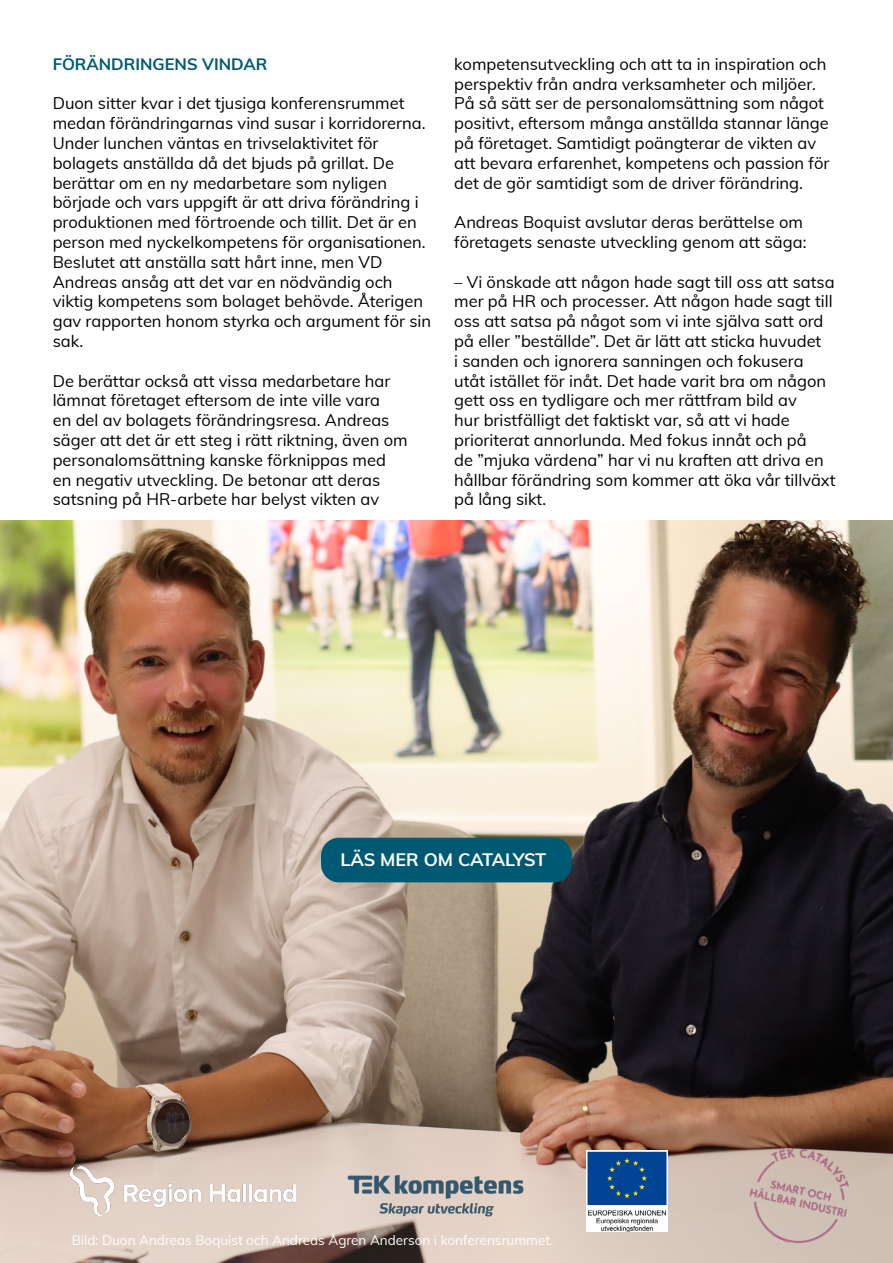
<style>
.page{position:relative;width:893px;height:1263px;background:#fff}
.page>*{position:absolute;margin:0;border:0;box-sizing:border-box;transform-origin:0 0}
.t1{font:700 18px "Muli";letter-spacing:-.01em;color:#fff}
.t2{font:16.5px/19.8px "Muli";color:#000}
.t3{font:700 16.5px "Muli";color:#005973}
.t4{font:13.5px "Muli";color:#fff}
</style>
<div class="page">
<img style="left:0;top:521px;width:893px;height:742px">
<img style="left:736px;top:1132px;width:133px;height:130px">
<img style="left:586px;top:1150px;width:82px;height:81px">
<div style="left:321px;top:838px;width:251px;height:44px;background:#005973;border-radius:18px"></div>
<img style="left:325px;top:1112px;width:222px;height:151px">
<img style="left:70px;top:1167px;width:225px;height:48px">
<p class="t3" style="left:53px;top:52px;width:216px">FÖRÄNDRINGENS VINDAR</p>
<p class="t2" style="left:53px;top:93px;width:380px">Duon sitter kvar i det tjusiga konferensrummet medan förändringarnas vind susar i korridorerna.<br>Under lunchen väntas en trivselaktivitet för bolagets anställda då det bjuds på grillat. De berättar om en ny medarbetare som nyligen började och vars uppgift är att driva förändring i produktionen med förtroende och tillit. Det är en person med nyckelkompetens för organisationen.<br>Beslutet att anställa satt hårt inne, men VD Andreas ansåg att det var en nödvändig och viktig kompetens som bolaget behövde. Återigen gav rapporten honom styrka och argument för sin sak.</p>
<p class="t2" style="left:53px;top:370px;width:356px">De berättar också att vissa medarbetare har lämnat företaget eftersom de inte ville vara<br>en del av bolagets förändringsresa. Andreas säger att det är ett steg i rätt riktning, även om personalomsättning kanske förknippas med en negativ utveckling. De betonar att deras satsning på HR-arbete har belyst vikten av</p>
<p class="t2" style="left:454px;top:53px;width:377px">kompetensutveckling och att ta in inspiration och perspektiv från andra verksamheter och miljöer.<br>På så sätt ser de personalomsättning som något positivt, eftersom många anställda stannar länge på företaget. Samtidigt poängterar de vikten av att bevara erfarenhet, kompetens och passion för det de gör samtidigt som de driver förändring.</p>
<p class="t2" style="left:454px;top:212px;width:354px">Andreas Boquist avslutar deras berättelse om företagets senaste utveckling genom att säga:</p>
<p class="t2" style="left:454px;top:271px;width:383px">– Vi önskade att någon hade sagt till oss att satsa mer på HR och processer. Att någon hade sagt till oss att satsa på något som vi inte själva satt ord på eller ”beställde”. Det är lätt att sticka huvudet<br>i sanden och ignorera sanningen och fokusera utåt istället för inåt. Det hade varit bra om någon gett oss en tydligare och mer rättfram bild av<br>hur bristfälligt det faktiskt var, så att vi hade prioriterat annorlunda. Med fokus innåt och på<br>de ”mjuka värdena” har vi nu kraften att driva en hållbar förändring som kommer att öka vår tillväxt på lång sikt.</p>
<p class="t1" style="left:340px;top:847px;width:208px">LÄS MER OM CATALYST</p>
<p class="t4" style="left:72px;top:1230px;width:483px">Bild: Duon Andreas Boquist och Andreas Ågren Anderson i konferensrummet.</p>
</div>
